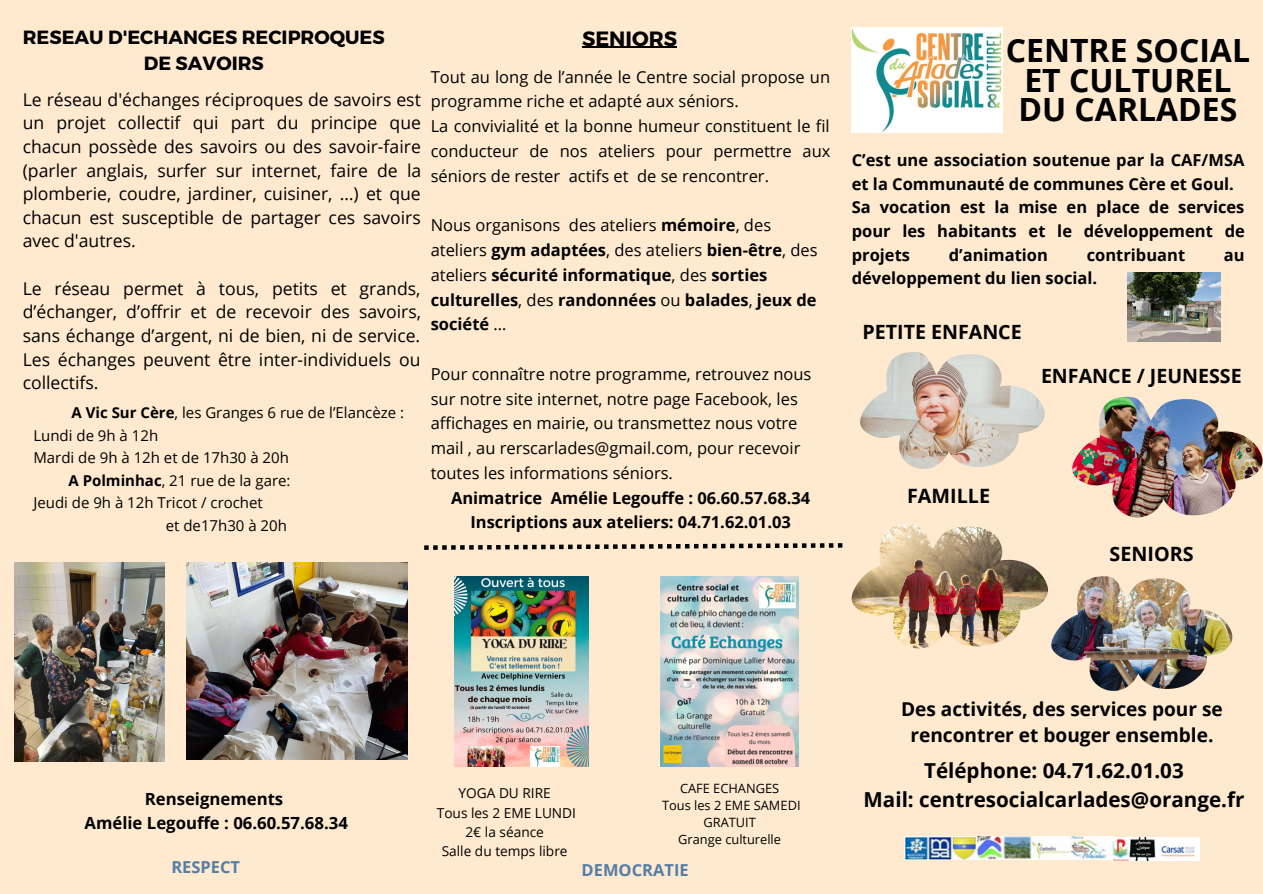
<style>
.page{position:relative;width:1263px;height:894px;background:#fff}
.page>*{position:absolute;margin:0;border:0;box-sizing:border-box;transform-origin:0 0}
.t1{font:700 31.95px/29.2px "Open Sans";color:#000;text-align:center}
.t2{font:700 20.7px "Montserrat";color:#000}
.t3{font:700 20.55px/28px "Open Sans";color:#000;text-align:center}
.t4{font:700 19.8px "Open Sans";color:#000}
.t5{font:700 19.65px "Open Sans";color:#000}
.t6{font:700 19.05px/25.8px "Open Sans";color:#000;text-align:center}
.t7{font:700 19.05px/25.8px "Montserrat";color:#000;text-align:center}
.t8{font:17.55px/23.5px "Open Sans";color:#000;text-align:justify}
.t9{font:700 16.8px/24.8px "Open Sans";color:#000;text-align:center}
.t10{font:700 16.5px/24.8px "Open Sans";color:#000}
.t11{font:16.5px/24.8px "Open Sans";color:#000}
.t12{font:700 16.5px "Open Sans";color:#537ea8}
.t13{font:15px "Open Sans";color:#000}
.t14{font:13.65px/19px "Open Sans";color:#000;text-align:center}
.t15{font:12.9px/17.1px "Open Sans";color:#000;text-align:center}
.s1{font-weight:700}
.s2{font-weight:400}
</style>
<div class="page">
<div style="left:0;top:0;width:1263px;height:893px;background:#ffead0"></div>
<img style="left:852px;top:27px;width:150px;height:106px">
<img style="left:1128px;top:272px;width:92px;height:69px">
<img style="left:860px;top:352px;width:185px;height:117px">
<img style="left:1072px;top:396px;width:190px;height:121px">
<img style="left:852px;top:524px;width:196px;height:124px">
<img style="left:1051px;top:576px;width:181px;height:114px">
<img style="left:905px;top:836px;width:207px;height:23px">
<img style="left:1112px;top:837px;width:87px;height:22px">
<img style="left:15px;top:562px;width:149px;height:199px">
<img style="left:186px;top:562px;width:222px;height:197px">
<img style="left:454px;top:576px;width:134px;height:190px">
<hr style="left:582px;top:47px;width:95px;height:1px;background:#000">
<svg style="left:424px;top:543px;width:418px;height:6px"></svg>
<img style="left:660px;top:576px;width:139px;height:190px">
<p class="t7" style="left:23px;top:24px;width:363px">RESEAU D'ECHANGES RECIPROQUES<br>DE SAVOIRS</p>
<p class="t8" style="left:23px;top:87px;width:400px">Le réseau d'échanges réciproques de savoirs est un projet collectif qui part du principe que chacun possède des savoirs ou des savoir-faire (parler anglais, surfer sur internet, faire de la plomberie, coudre, jardiner, cuisiner, …) et que chacun est susceptible de partager ces savoirs avec d'autres.</p>
<p class="t8" style="left:23px;top:276px;width:400px">Le réseau permet à tous, petits et grands, d’échanger, d’offrir et de recevoir des savoirs, sans échange d’argent, ni de bien, ni de service.<br>Les échanges peuvent être inter-individuels ou collectifs.</p>
<p class="t13" style="left:72px;top:402px;width:334px"><span class="s1">A Vic Sur Cère</span>, les Granges 6 rue de l’Elancèze :</p>
<p class="t13" style="left:33px;top:424px;width:126px">Lundi de 9h à 12h</p>
<p class="t13" style="left:33px;top:447px;width:257px">Mardi de 9h à 12h et de 17h30 à 20h</p>
<p class="t13" style="left:68px;top:469px;width:224px"><span class="s1">A Polminhac</span>, 21 rue de la gare:</p>
<p class="t13" style="left:33px;top:492px;width:231px">Jeudi de 9h à 12h Tricot / crochet</p>
<p class="t13" style="left:166px;top:514px;width:123px">et de17h30 à 20h</p>
<p class="t2" style="left:582px;top:25px;width:96px">SENIORS</p>
<p class="t11" style="left:431px;top:64px;width:401px">Tout au long de l’année le Centre social propose un programme riche et adapté aux séniors.<br>La convivialité et la bonne humeur constituent le fil conducteur de nos ateliers pour permettre aux séniors de rester actifs et de se rencontrer.</p>
<p class="t10" style="left:431px;top:212px;width:388px"><span class="s2">Nous organisons des ateliers</span> mémoire<span class="s2">, des ateliers</span> gym adaptées<span class="s2">, des ateliers</span> bien-être<span class="s2">, des ateliers</span> sécurité informatique<span class="s2">, des</span> sorties culturelles<span class="s2">, des</span> randonnées <span class="s2">ou</span> balades<span class="s2">,</span> jeux de société <span class="s2">…</span></p>
<p class="t11" style="left:431px;top:361px;width:382px">Pour connaître notre programme, retrouvez nous sur notre site internet, notre page Facebook, les affichages en mairie, ou transmettez nous votre mail , au rerscarlades@gmail.com, pour recevoir toutes les informations séniors.</p>
<p class="t10" style="left:451px;top:484px;width:361px;text-align:center">Animatrice Amélie Legouffe : 06.60.57.68.34<br>Inscriptions aux ateliers: 04.71.62.01.03</p>
<h1 class="t1" style="left:1006px;top:35px;width:246px">CENTRE SOCIAL<br>ET CULTUREL<br>DU CARLADES</h1>
<p class="t10" style="left:852px;top:148px;width:394px;line-height:23.5px">C’est une association soutenue par la CAF/MSA et la Communauté de communes Cère et Goul.<br>Sa vocation est la mise en place de services pour les habitants et le développement de projets</p>
<p class="t10" style="left:949px;top:242px;width:101px">d’animation</p>
<p class="t10" style="left:1087px;top:242px;width:100px">contribuant</p>
<p class="t10" style="left:1224px;top:242px;width:22px">au</p>
<p class="t10" style="left:852px;top:265px;width:247px">développement du lien social.</p>
<p class="t5" style="left:862px;top:317px;width:161px">PETITE ENFANCE</p>
<p class="t5" style="left:1041px;top:362px;width:202px">ENFANCE / JEUNESSE</p>
<p class="t4" style="left:907px;top:482px;width:84px">FAMILLE</p>
<p class="t4" style="left:1109px;top:539px;width:86px">SENIORS</p>
<p class="t9" style="left:85px;top:785px;width:265px">Renseignements<br>Amélie Legouffe : 06.60.57.68.34</p>
<p class="t12" style="left:171px;top:855px;width:70px">RESPECT</p>
<p class="t14" style="left:437px;top:783px;width:141px">YOGA DU RIRE<br>Tous les 2 EME LUNDI<br>2€ la séance<br>Salle du temps libre</p>
<p class="t15" style="left:662px;top:779px;width:140px">CAFE ECHANGES<br>Tous les 2 EME SAMEDI<br>GRATUIT<br>Grange culturelle</p>
<p class="t12" style="left:582px;top:858px;width:109px">DEMOCRATIE</p>
<p class="t6" style="left:901px;top:695px;width:323px">Des activités, des services pour se rencontrer et bouger ensemble.</p>
<p class="t3" style="left:863px;top:756px;width:382px">Téléphone: 04.71.62.01.03<br>Mail: centresocialcarlades@orange.fr</p>
</div>
